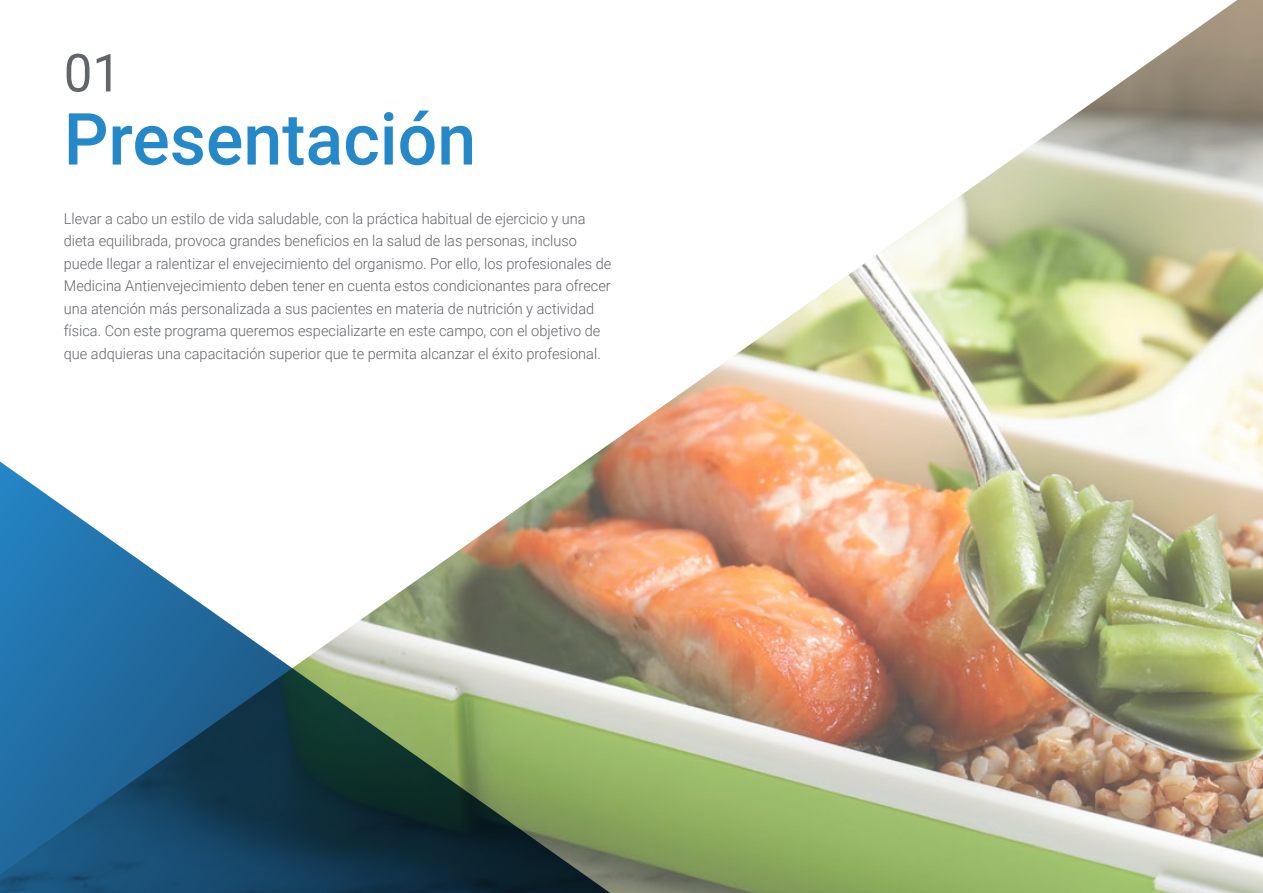
<style>
.page{position:relative;width:1263px;height:893px;background:#fff}
.page>*{position:absolute;margin:0;border:0;box-sizing:border-box;transform-origin:0 0}
.t1{font:500 72px "Roboto";color:#2488c9}
.t2{font:52.5px "Roboto";color:#61646a}
.t3{font:300 15px/22.5px "Roboto";color:#61646a}
</style>
<div class="page">
<img style="left:606px;top:0;width:657px;height:893px">
<svg style="left:0;top:446px;width:640px;height:447px"></svg>
<h2 class="t2" style="left:64px;top:36px;width:59px">01</h2>
<h1 class="t1" style="left:64px;top:89px;width:414px">Presentación</h1>
<p class="t3" style="left:64px;top:207px;width:549px">Llevar a cabo un estilo de vida saludable, con la práctica habitual de ejercicio y una dieta equilibrada, provoca grandes beneficios en la salud de las personas, incluso puede llegar a ralentizar el envejecimiento del organismo. Por ello, los profesionales de Medicina Antienvejecimiento deben tener en cuenta estos condicionantes para ofrecer una atención más personalizada a sus pacientes en materia de nutrición y actividad física. Con este programa queremos especializarte en este campo, con el objetivo de que adquieras una capacitación superior que te permita alcanzar el éxito profesional.</p>
</div>
